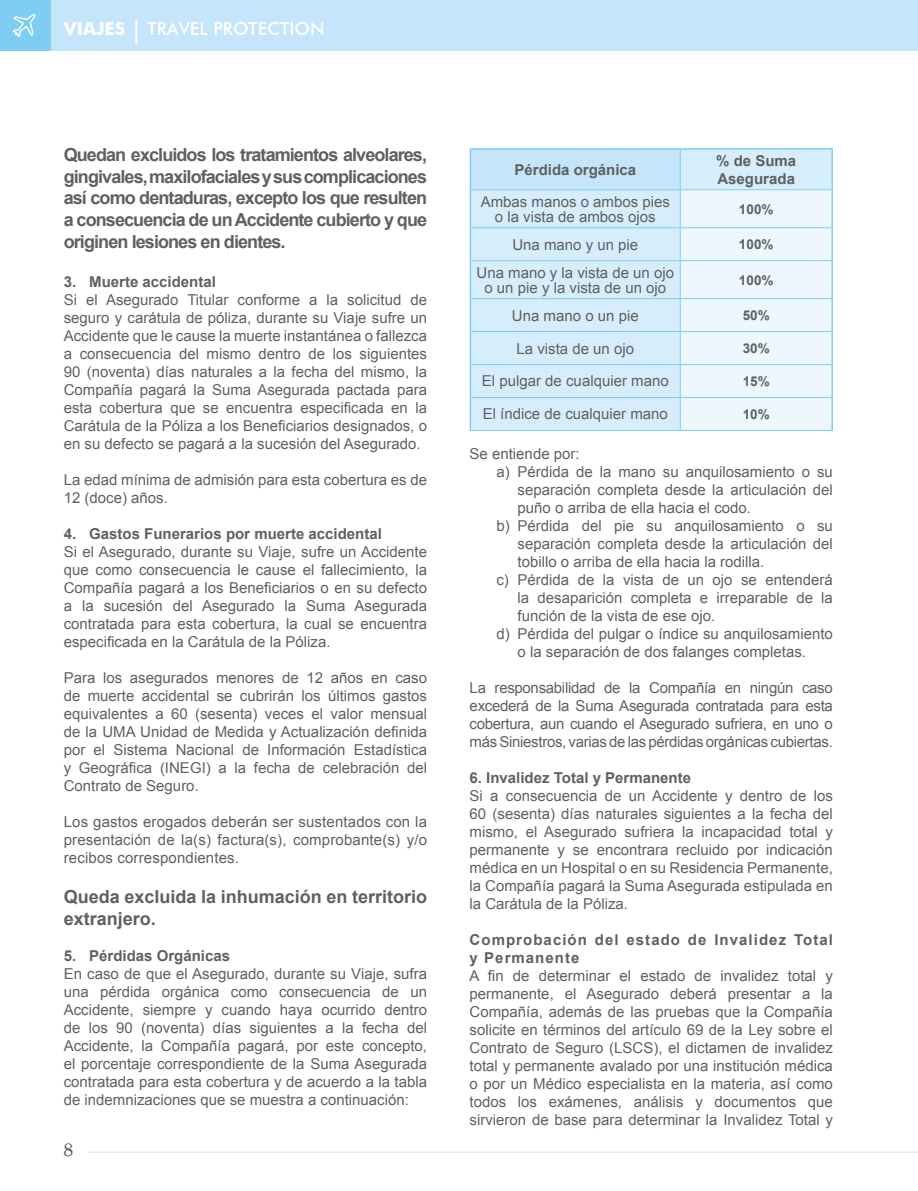
<style>
.page{position:relative;width:918px;height:1191px;background:#fff}
.page>*{position:absolute;margin:0;border:0;box-sizing:border-box;transform-origin:0 0}
.t1{font:700 18px/21.6px "Arial";letter-spacing:-.025em;color:#5f6060;text-align:justify}
.t2{font:700 18px/21.6px "Arial";color:#5f6060}
.t3{font:500 18px "Futura BT";color:#fff}
.t4{font:18px "Century Schoolbook BT";color:#5f6060}
.t5{font:15px/18px "Arial";color:#5f6060;text-align:justify}
.t6{font:700 15px/18px "Arial";color:#5f6060}
.t7{font:700 15px/18px "Arial";letter-spacing:.07em;color:#5f6060}
.t8{font:700 13.5px "Arial";color:#5f6060}
.s1{font-weight:700}
.s2{font-size:22.5px}
</style>
<div class="page">
<div style="left:0;top:0;width:918px;height:51px;background:#c4e5fa"></div>
<div style="left:0;top:0;width:51px;height:51px;background:#80cdf3"></div>
<hr style="left:88px;top:1151px;width:830px;height:2px;background:#e9eaea">
<svg style="left:13px;top:14px;width:23px;height:23px"></svg>
<svg style="left:471px;top:150px;width:360px;height:280px;background:#d3ebfa"></svg>
<div style="left:681px;top:190px;width:150px;height:240px;background:#edf7fd"></div>
<hr style="left:470px;top:148px;width:210px;height:2px;background:#80cdf3">
<hr style="left:470px;top:150px;width:1px;height:40px;background:#80cdf3">
<hr style="left:680px;top:148px;width:153px;height:2px;background:#80cdf3">
<hr style="left:831px;top:150px;width:2px;height:40px;background:#80cdf3">
<hr style="left:470px;top:190px;width:1px;height:38px;background:#80cdf3">
<hr style="left:831px;top:190px;width:2px;height:38px;background:#80cdf3">
<hr style="left:470px;top:228px;width:1px;height:33px;background:#80cdf3">
<hr style="left:831px;top:228px;width:2px;height:33px;background:#80cdf3">
<hr style="left:470px;top:261px;width:1px;height:38px;background:#80cdf3">
<hr style="left:831px;top:261px;width:2px;height:38px;background:#80cdf3">
<hr style="left:470px;top:299px;width:1px;height:32px;background:#80cdf3">
<hr style="left:831px;top:299px;width:2px;height:32px;background:#80cdf3">
<hr style="left:470px;top:331px;width:1px;height:33px;background:#80cdf3">
<hr style="left:831px;top:331px;width:2px;height:33px;background:#80cdf3">
<hr style="left:470px;top:364px;width:1px;height:33px;background:#80cdf3">
<hr style="left:831px;top:364px;width:2px;height:33px;background:#80cdf3">
<hr style="left:470px;top:397px;width:1px;height:33px;background:#80cdf3">
<hr style="left:831px;top:397px;width:2px;height:33px;background:#80cdf3">
<hr style="left:680px;top:150px;width:1px;height:39px;background:#80cdf3">
<hr style="left:471px;top:189px;width:209px;height:1px;background:#80cdf3">
<hr style="left:680px;top:189px;width:151px;height:1px;background:#80cdf3">
<hr style="left:680px;top:190px;width:1px;height:37px;background:#80cdf3">
<hr style="left:471px;top:227px;width:209px;height:1px;background:#80cdf3">
<hr style="left:680px;top:227px;width:151px;height:1px;background:#80cdf3">
<hr style="left:680px;top:228px;width:1px;height:32px;background:#80cdf3">
<hr style="left:471px;top:260px;width:209px;height:1px;background:#80cdf3">
<hr style="left:680px;top:260px;width:151px;height:1px;background:#80cdf3">
<hr style="left:680px;top:261px;width:1px;height:37px;background:#80cdf3">
<hr style="left:471px;top:298px;width:209px;height:1px;background:#80cdf3">
<hr style="left:680px;top:298px;width:151px;height:1px;background:#80cdf3">
<hr style="left:680px;top:299px;width:1px;height:32px;background:#80cdf3">
<hr style="left:471px;top:331px;width:209px;height:1px;background:#80cdf3">
<hr style="left:680px;top:331px;width:151px;height:1px;background:#80cdf3">
<hr style="left:680px;top:332px;width:1px;height:32px;background:#80cdf3">
<hr style="left:471px;top:364px;width:209px;height:1px;background:#80cdf3">
<hr style="left:680px;top:364px;width:151px;height:1px;background:#80cdf3">
<hr style="left:680px;top:365px;width:1px;height:32px;background:#80cdf3">
<hr style="left:471px;top:397px;width:209px;height:1px;background:#80cdf3">
<hr style="left:680px;top:397px;width:151px;height:1px;background:#80cdf3">
<hr style="left:680px;top:398px;width:1px;height:32px;background:#80cdf3">
<hr style="left:470px;top:430px;width:210px;height:1px;background:#80cdf3">
<hr style="left:680px;top:430px;width:153px;height:1px;background:#80cdf3">
<p class="t3" style="left:64px;top:18px;width:262px"><span class="s1">VIAJES</span> <span class="s2">|</span> TRAVEL PROTECTION</p>
<p class="t1" style="left:64px;top:145px;width:365px">Quedan excluidos los tratamientos alveolares, gingivales,maxilofacialesysuscomplicaciones así como dentaduras, excepto los que resulten a consecuencia de un Accidente cubierto y que originen lesiones en dientes.</p>
<p class="t6" style="left:64px;top:273px;width:154px">3. Muerte accidental</p>
<p class="t5" style="left:64px;top:291px;width:365px">Si el Asegurado Titular conforme a la solicitud de seguro y carátula de póliza, durante su Viaje sufre un Accidente que le cause la muerte instantánea o fallezca a consecuencia del mismo dentro de los siguientes 90 (noventa) días naturales a la fecha del mismo, la Compañía pagará la Suma Asegurada pactada para esta cobertura que se encuentra especificada en la Carátula de la Póliza a los Beneficiarios designados, o en su defecto se pagará a la sucesión del Asegurado.</p>
<p class="t5" style="left:64px;top:471px;width:365px">La edad mínima de admisión para esta cobertura es de<br>12 (doce) años.</p>
<p class="t6" style="left:64px;top:525px;width:320px">4. Gastos Funerarios por muerte accidental</p>
<p class="t5" style="left:64px;top:543px;width:365px">Si el Asegurado, durante su Viaje, sufre un Accidente que como consecuencia le cause el fallecimiento, la Compañía pagará a los Beneficiarios o en su defecto a la sucesión del Asegurado la Suma Asegurada contratada para esta cobertura, la cual se encuentra especificada en la Carátula de la Póliza.</p>
<p class="t5" style="left:64px;top:669px;width:365px">Para los asegurados menores de 12 años en caso de muerte accidental se cubrirán los últimos gastos equivalentes a 60 (sesenta) veces el valor mensual de la UMA Unidad de Medida y Actualización definida por el Sistema Nacional de Información Estadística y Geográfica (INEGI) a la fecha de celebración del Contrato de Seguro.</p>
<p class="t5" style="left:64px;top:813px;width:365px">Los gastos erogados deberán ser sustentados con la presentación de la(s) factura(s), comprobante(s) y/o recibos correspondientes.</p>
<p class="t2" style="left:64px;top:886px;width:365px">Queda excluida la inhumación en territorio extranjero.</p>
<p class="t6" style="left:64px;top:947px;width:168px">5. Pérdidas Orgánicas</p>
<p class="t5" style="left:64px;top:964px;width:365px">En caso de que el Asegurado, durante su Viaje, sufra una pérdida orgánica como consecuencia de un Accidente, siempre y cuando haya ocurrido dentro de los 90 (noventa) días siguientes a la fecha del Accidente, la Compañía pagará, por este concepto, el porcentaje correspondiente de la Suma Asegurada contratada para esta cobertura y de acuerdo a la tabla de indemnizaciones que se muestra a continuación:</p>
<p class="t4" style="left:63px;top:1138px;width:11px">8</p>
<p class="t6" style="left:514px;top:161px;width:123px">Pérdida orgánica</p>
<p class="t6" style="left:716px;top:152px;width:82px">% de Suma<br>Asegurada</p>
<p class="t5" style="left:481px;top:194px;width:191px;line-height:15px;text-align:center">Ambas manos o ambos pies o la vista de ambos ojos</p>
<p class="t8" style="left:739px;top:200px;width:36px">100%</p>
<p class="t5" style="left:512px;top:235px;width:127px">Una mano y un pie</p>
<p class="t8" style="left:739px;top:235px;width:36px">100%</p>
<p class="t5" style="left:477px;top:265px;width:199px;line-height:15px;text-align:center">Una mano y la vista de un ojo o un pie y la vista de un ojo</p>
<p class="t8" style="left:739px;top:271px;width:36px">100%</p>
<p class="t5" style="left:512px;top:306px;width:128px">Una mano o un pie</p>
<p class="t8" style="left:743px;top:306px;width:29px">50%</p>
<p class="t5" style="left:517px;top:339px;width:119px">La vista de un ojo</p>
<p class="t8" style="left:743px;top:339px;width:29px">30%</p>
<p class="t5" style="left:482px;top:372px;width:188px">El pulgar de cualquier mano</p>
<p class="t8" style="left:743px;top:372px;width:29px">15%</p>
<p class="t5" style="left:483px;top:405px;width:187px">El índice de cualquier mano</p>
<p class="t8" style="left:743px;top:405px;width:29px">10%</p>
<p class="t5" style="left:470px;top:445px;width:112px">Se entiende por:</p>
<p class="t5" style="left:496px;top:463px;width:338px">a) Pérdida de la mano su anquilosamiento o su</p>
<p class="t5" style="left:518px;top:481px;width:317px">separación completa desde la articulación del</p>
<p class="t5" style="left:518px;top:499px;width:235px">puño o arriba de ella hacia el codo.</p>
<p class="t5" style="left:496px;top:517px;width:338px">b) Pérdida del pie su anquilosamiento o su</p>
<p class="t5" style="left:518px;top:535px;width:317px">separación completa desde la articulación del</p>
<p class="t5" style="left:518px;top:553px;width:248px">tobillo o arriba de ella hacia la rodilla.</p>
<p class="t5" style="left:496px;top:571px;width:338px">c) Pérdida de la vista de un ojo se entenderá</p>
<p class="t5" style="left:518px;top:589px;width:317px">la desaparición completa e irreparable de la</p>
<p class="t5" style="left:518px;top:607px;width:199px">función de la vista de ese ojo.</p>
<p class="t5" style="left:496px;top:625px;width:338px">d) Pérdida del pulgar o índice su anquilosamiento</p>
<p class="t5" style="left:518px;top:643px;width:290px">o la separación de dos falanges completas.</p>
<p class="t5" style="left:470px;top:679px;width:365px">La responsabilidad de la Compañía en ningún caso excederá de la Suma Asegurada contratada para esta cobertura, aun cuando el Asegurado sufriera, en uno o más Siniestros, varias de las pérdidas orgánicas cubiertas.</p>
<p class="t6" style="left:470px;top:769px;width:223px">6. Invalidez Total y Permanente</p>
<p class="t5" style="left:470px;top:787px;width:365px">Si a consecuencia de un Accidente y dentro de los 60 (sesenta) días naturales siguientes a la fecha del mismo, el Asegurado sufriera la incapacidad total y permanente y se encontrara recluido por indicación médica en un Hospital o en su Residencia Permanente, la Compañía pagará la Suma Asegurada estipulada en la Carátula de la Póliza.</p>
<p class="t7" style="left:470px;top:931px;width:365px">Comprobación del estado de Invalidez Total y Permanente</p>
<p class="t5" style="left:470px;top:967px;width:365px">A fin de determinar el estado de invalidez total y permanente, el Asegurado deberá presentar a la Compañía, además de las pruebas que la Compañía solicite en términos del artículo 69 de la Ley sobre el Contrato de Seguro (LSCS), el dictamen de invalidez total y permanente avalado por una institución médica o por un Médico especialista en la materia, así como todos los exámenes, análisis y documentos que sirvieron de base para determinar la Invalidez Total y</p>
</div>
